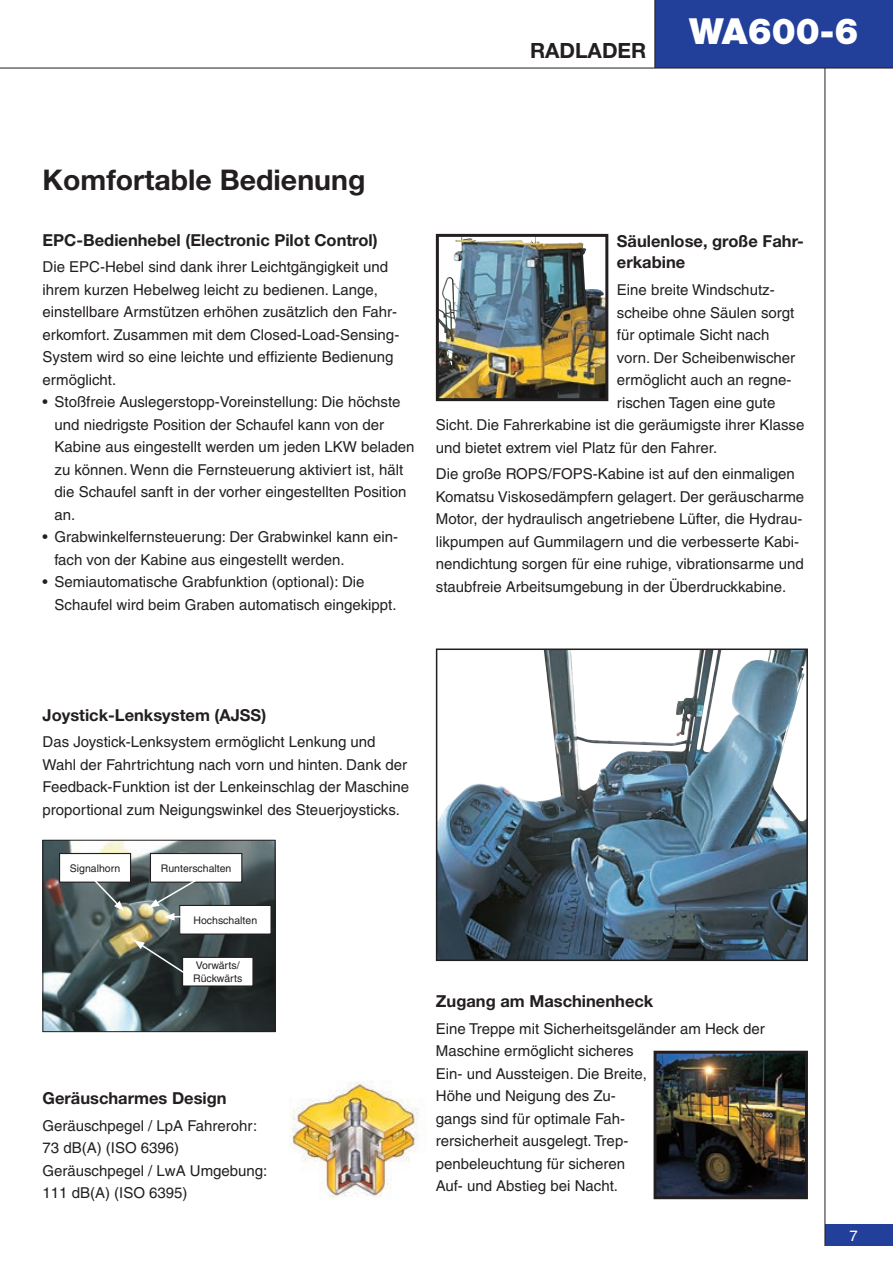
<style>
.page{position:relative;width:893px;height:1263px;background:#fff}
.page>*{position:absolute;margin:0;border:0;box-sizing:border-box;transform-origin:0 0}
.t1{font:900 36px "Helvetica Neue LT Pro";color:#fff}
.t2{font:700 28.5px "Helvetica Neue LT Pro";color:#231f20}
.t3{font:700 21px "Helvetica Neue LT Pro";color:#231f20}
.t4{font:700 16.5px/21px "Helvetica Neue LT Pro";color:#231f20}
.t5{font:15px/22.5px "Helvetica";color:#231f20}
.t6{font:15px "Helvetica";color:#fff}
.t7{font:10.5px/12.6px "Helvetica";color:#231f20}
</style>
<div class="page">
<div style="left:825px;top:1225px;width:68px;height:21px;background:#223f99"></div>
<hr style="left:825px;top:0;width:1px;height:1246px;background:#231f20">
<div style="left:655px;top:0;width:238px;height:68px;background:#223f99"></div>
<hr style="left:0;top:68px;width:893px;height:1px;background:#231f20">
<hr style="left:654px;top:0;width:1px;height:68px;background:#231f20">
<img style="left:440px;top:238px;width:164px;height:159px">
<div style="left:436px;top:234px;width:172px;height:167px;border:3px solid #231f20"></div>
<img style="left:45px;top:842px;width:228px;height:188px">
<div style="left:43px;top:840px;width:232px;height:192px;border:1px solid #231f20"></div>
<img style="left:439px;top:651px;width:366px;height:307px">
<div style="left:436px;top:648px;width:372px;height:313px;border:2px solid #231f20"></div>
<img style="left:658px;top:1055px;width:146px;height:140px">
<div style="left:654px;top:1051px;width:154px;height:148px;border:3px solid #231f20"></div>
<img style="left:290px;top:1081px;width:129px;height:117px">
<div style="left:60px;top:853px;width:71px;height:29px;background:#fff"></div>
<div style="left:59px;top:853px;width:72px;height:30px;border:1px solid #231f20"></div>
<div style="left:150px;top:853px;width:92px;height:29px;background:#fff"></div>
<div style="left:150px;top:853px;width:92px;height:30px;border:1px solid #231f20"></div>
<div style="left:180px;top:905px;width:91px;height:29px;background:#fff"></div>
<div style="left:179px;top:905px;width:93px;height:30px;border:1px solid #231f20"></div>
<div style="left:183px;top:957px;width:70px;height:29px;background:#fff"></div>
<div style="left:182px;top:957px;width:72px;height:29px;border:1px solid #231f20"></div>
<svg style="left:134px;top:940px;width:53px;height:35px;background:#444d4c"></svg>
<svg style="left:149px;top:878px;width:49px;height:43px"></svg>
<svg style="left:92px;top:881px;width:32px;height:30px"></svg>
<h3 class="t3" style="left:530px;top:37px;width:118px">RADLADER</h3>
<h1 class="t1" style="left:689px;top:9px;width:171px">WA600-6</h1>
<h2 class="t2" style="left:43px;top:162px;width:324px">Komfortable Bedienung</h2>
<p class="t4" style="left:43px;top:229px;width:337px">EPC-Bedienhebel (Electronic Pilot Control)</p>
<p class="t5" style="left:43px;top:256px;width:358px">Die EPC-Hebel sind dank ihrer Leichtgängigkeit und ihrem kurzen Hebelweg leicht zu bedienen. Lange, einstellbare Armstützen erhöhen zusätzlich den Fahr&shy;erkomfort. Zusammen mit dem Closed-Load-Sensing-System wird so eine leichte und effiziente Bedienung ermöglicht.</p>
<p class="t5" style="left:55px;top:391px;width:362px;text-indent:-12px">• Stoßfreie Auslegerstopp-Voreinstellung: Die höchste und niedrigste Position der Schaufel kann von der Kabine aus eingestellt werden um jeden LKW beladen zu können. Wenn die Fernsteuerung aktiviert ist, hält die Schaufel sanft in der vorher eingestellten Position an.</p>
<p class="t5" style="left:55px;top:526px;width:345px;text-indent:-12px">• Grabwinkelfernsteuerung: Der Grabwinkel kann ein&shy;fach von der Kabine aus eingestellt werden.</p>
<p class="t5" style="left:55px;top:571px;width:344px;text-indent:-12px">• Semiautomatische Grabfunktion (optional): Die<br>Schaufel wird beim Graben automatisch eingekippt.</p>
<p class="t4" style="left:617px;top:230px;width:189px">Säulenlose, große Fahr&shy;erkabine</p>
<p class="t5" style="left:617px;top:279px;width:159px">Eine breite Windschutz-</p>
<p class="t5" style="left:617px;top:301px;width:179px">scheibe ohne Säulen sorgt</p>
<p class="t5" style="left:617px;top:324px;width:154px">für optimale Sicht nach</p>
<p class="t5" style="left:617px;top:346px;width:180px">vorn. Der Scheibenwischer</p>
<p class="t5" style="left:617px;top:369px;width:176px">ermöglicht auch an regne-</p>
<p class="t5" style="left:617px;top:391px;width:160px">rischen Tagen eine gute</p>
<p class="t5" style="left:436px;top:414px;width:370px">Sicht. Die Fahrerkabine ist die geräumigste ihrer Klasse</p>
<p class="t5" style="left:436px;top:436px;width:283px">und bietet extrem viel Platz für den Fahrer.</p>
<p class="t5" style="left:436px;top:463px;width:370px">Die große ROPS/FOPS-Kabine ist auf den einmaligen Komatsu Viskosedämpfern gelagert. Der geräuscharme Motor, der hydraulisch angetriebene Lüfter, die Hydrau&shy;likpumpen auf Gummilagern und die verbesserte Kabi&shy;nendichtung sorgen für eine ruhige, vibrationsarme und staubfreie Arbeitsumgebung in der Überdruckkabine.</p>
<p class="t4" style="left:43px;top:704px;width:225px">Joystick-Lenksystem (AJSS)</p>
<p class="t5" style="left:43px;top:731px;width:368px">Das Joystick-Lenksystem ermöglicht Lenkung und Wahl der Fahrtrichtung nach vorn und hinten. Dank der Feedback-Funktion ist der Lenkeinschlag der Maschine proportional zum Neigungswinkel des Steuerjoysticks.</p>
<p class="t7" style="left:70px;top:862px;width:52px">Signalhorn</p>
<p class="t7" style="left:161px;top:862px;width:72px">Runterschalten</p>
<p class="t7" style="left:194px;top:914px;width:65px">Hochschalten</p>
<p class="t7" style="left:193px;top:959px;width:51px">Vorwärts/<br>Rückwärts</p>
<p class="t4" style="left:43px;top:1087px;width:186px">Geräuscharmes Design</p>
<p class="t5" style="left:43px;top:1114px;width:226px">Geräuschpegel / LpA Fahrerohr:<br>73 dB(A) (ISO 6396)<br>Geräuschpegel / LwA Umgebung:<br>111 dB(A) (ISO 6395)</p>
<p class="t4" style="left:436px;top:990px;width:219px">Zugang am Maschinenheck</p>
<p class="t5" style="left:436px;top:1017px;width:330px">Eine Treppe mit Sicherheitsgeländer am Heck der<br>Maschine ermöglicht sicheres<br>Ein- und Aussteigen. Die Breite,<br>Höhe und Neigung des Zu-<br>gangs sind für optimale Fah-<br>rersicherheit ausgelegt. Trep-<br>penbeleuchtung für sicheren<br>Auf- und Abstieg bei Nacht.</p>
<p class="t6" style="left:849px;top:1227px;width:10px">7</p>
</div>
